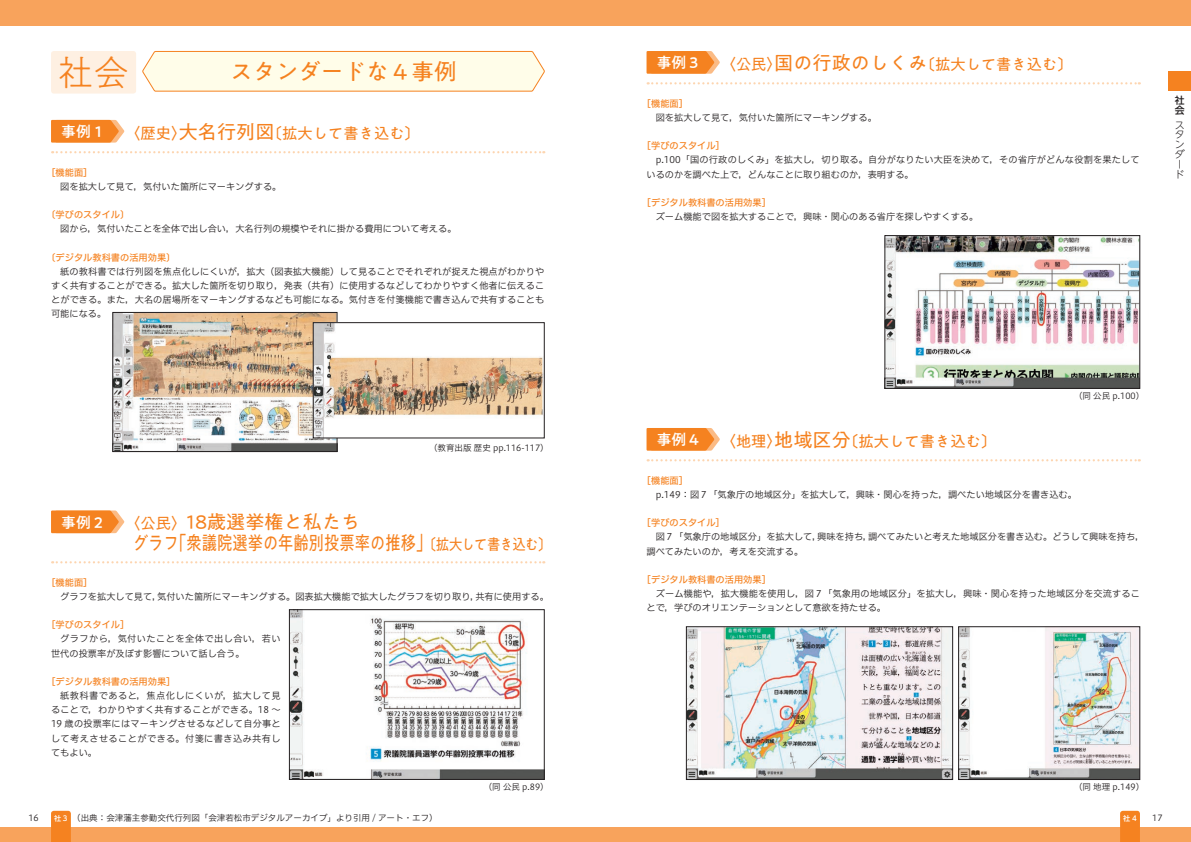
<style>
.page{position:relative;width:1191px;height:842px;background:#fff}
.page>*{position:absolute;margin:0;border:0;box-sizing:border-box;transform-origin:0 0}
.t1{font:300 35.4px "PA1 Gothic Std";color:#f58220}
.t2{font:22.7px "PA1 Gothic Std";color:#f58220}
.t3{font:19.1px/21.3px "PA1 Gothic Std";color:#f58220}
.t4{font:15.3px "PA1 Gothic Std";color:#f58220}
.t5{font:500 14.9px "PA1 Gothic Std";color:#fff}
.t6{font:300 9.9px/9.9px "UD Shin M Go Pr 6 N";color:#231f20}
.t7{font:500 9.9px/9.9px "UD Shin M Go Pr 6 N";color:#231f20}
.t8{font:9.2px/14.2px "Hiragino UD Sans F Std W3";color:#231f20}
.t9{font:9.2px "Hiragino UD Sans F Std W5";color:#f58220}
.t10{font:9.2px/14.2px "Hiragino UD Sans F Std W3";letter-spacing:.02em;color:#231f20}
.t11{font:8.5px "Hiragino UD Sans F Std W3";color:#231f20}
.t12{font:8.5px "Hiragino UD Sans Std W3";color:#231f20}
.t13{font:500 7.1px "UD Shin Go Pro";color:#fff}
.s1{font-size:19.1px}
.s2{font-size:15.3px}
.s3{font-family:"UD Shin Go Pro";font-weight:500;font-size:7.1px;color:#fff}
</style>
<div class="page">
<div style="left:0;top:0;width:1191px;height:26px;background:#f8a35c"></div>
<div style="left:0;top:828px;width:1191px;height:14px;background:#f8a35c"></div>
<svg style="left:51px;top:120px;width:74px;height:23px;background:#f68f38"></svg>
<svg style="left:52px;top:151px;width:492px;height:2px"></svg>
<svg style="left:646px;top:51px;width:74px;height:23px;background:#f68f37"></svg>
<svg style="left:647px;top:82px;width:492px;height:2px"></svg>
<svg style="left:646px;top:428px;width:74px;height:23px;background:#f68f37"></svg>
<svg style="left:647px;top:459px;width:492px;height:2px"></svg>
<svg style="left:51px;top:510px;width:74px;height:23px;background:#f68f38"></svg>
<svg style="left:52px;top:561px;width:492px;height:2px"></svg>
<svg style="left:142px;top:50px;width:403px;height:42px;background:#fef6e0"></svg>
<div style="left:51px;top:51px;width:85px;height:43px;background:#fef0e2;border-radius:3px"></div>
<img style="left:291px;top:611px;width:251px;height:166px">
<div style="left:289px;top:609px;width:255px;height:170px;border:1px solid #231f20"></div>
<img style="left:688px;top:629px;width:262px;height:149px">
<div style="left:686px;top:627px;width:266px;height:153px;border:1px solid #231f20"></div>
<img style="left:960px;top:629px;width:178px;height:149px">
<div style="left:958px;top:627px;width:182px;height:153px;border:1px solid #231f20"></div>
<img style="left:115px;top:314px;width:220px;height:136px">
<div style="left:113px;top:312px;width:224px;height:140px;border:1px solid #231f20"></div>
<img style="left:315px;top:324px;width:227px;height:112px">
<div style="left:313px;top:322px;width:231px;height:116px;border:1px solid #231f20"></div>
<img style="left:886px;top:237px;width:252px;height:149px">
<div style="left:884px;top:235px;width:256px;height:153px;border:1px solid #231f20"></div>
<svg style="left:51px;top:811px;width:20px;height:31px"></svg>
<svg style="left:1120px;top:811px;width:20px;height:31px"></svg>
<div style="left:1168px;top:71px;width:23px;height:20px;background:#f58220"></div>
<h1 class="t1" style="left:58px;top:53px;width:72px">社会</h1>
<h2 class="t2" style="left:230px;top:58px;width:228px">スタンダードな４事例</h2>
<h3 class="t5" style="left:61px;top:122px;width:46px">事例１</h3>
<h3 class="t4" style="left:125px;top:124px;width:296px">〈歴史〉<span class="s1">大名行列図</span>〔拡大して書き込む〕</h3>
<p class="t9" style="left:46px;top:165px;width:48px">［機能面］</p>
<p class="t8" style="left:60px;top:179px;width:223px">図を拡大して見て，気付いた箇所にマーキングする。</p>
<p class="t9" style="left:46px;top:208px;width:84px">〔学びのスタイル〕</p>
<p class="t8" style="left:60px;top:221px;width:398px">図から，気付いたことを全体で出し合い，大名行列の規模やそれに掛かる費用について考える。</p>
<p class="t9" style="left:46px;top:250px;width:130px">〔デジタル教科書の活用効果〕</p>
<p class="t8" style="left:51px;top:264px;width:495px;text-align:justify;text-indent:9px">紙の教科書では行列図を焦点化しにくいが，拡大（図表拡大機能）して見ることでそれぞれが捉えた視点がわかりやすく共有することができる。拡大した箇所を切り取り，発表（共有）に使用するなどしてわかりやすく他者に伝えることができる。また，大名の居場所をマーキングするなども可能になる。気付きを付箋機能で書き込んで共有することも可能になる。</p>
<h3 class="t5" style="left:657px;top:54px;width:46px">事例３</h3>
<h3 class="t4" style="left:720px;top:55px;width:354px">〈公民〉<span class="s1">国の行政のしくみ</span>〔拡大して書き込む〕</h3>
<p class="t9" style="left:642px;top:96px;width:48px">［機能面］</p>
<p class="t8" style="left:656px;top:110px;width:223px">図を拡大して見て，気付いた箇所にマーキングする。</p>
<p class="t9" style="left:642px;top:139px;width:84px">［学びのスタイル］</p>
<p class="t10" style="left:646px;top:152px;width:495px;text-indent:9px">p.100「国の行政のしくみ」を拡大し，切り取る。自分がなりたい大臣を決めて，その省庁がどんな役割を果たしているのかを調べた上で，どんなことに取り組むのか，表明する。</p>
<p class="t9" style="left:642px;top:195px;width:130px">［デジタル教科書の活用効果］</p>
<p class="t8" style="left:656px;top:209px;width:324px">ズーム機能で図を拡大することで，興味・関心のある省庁を探しやすくする。</p>
<p class="t7" style="left:1174px;top:94px;width:11px">社会</p>
<p class="t6" style="left:1174px;top:119px;width:12px">スタンダード</p>
<p class="t11" style="left:429px;top:441px;width:121px">（教育出版 歴史 pp.116-117）</p>
<h3 class="t5" style="left:61px;top:513px;width:46px">事例２</h3>
<h3 class="t3" style="left:133px;top:513px;width:420px;text-indent:-8px"><span class="s2">〈公民〉</span>18歳選挙権と私たち　<br>グラフ「衆議院選挙の年齢別投票率の推移」<span class="s2">〔拡大して書き込む〕</span></h3>
<p class="t9" style="left:46px;top:575px;width:48px">［機能面］</p>
<p class="t8" style="left:60px;top:589px;width:490px">グラフを拡大して見て，気付いた箇所にマーキングする。図表拡大機能で拡大したグラフを切り取り，共有に使用する。</p>
<p class="t9" style="left:46px;top:618px;width:84px">［学びのスタイル］</p>
<p class="t8" style="left:51px;top:631px;width:231px;text-indent:9px">グラフから，気付いたことを全体で出し合い，若い世代の投票率が及ぼす影響について話し合う。</p>
<p class="t9" style="left:46px;top:674px;width:130px">［デジタル教科書の活用効果］</p>
<p class="t8" style="left:51px;top:688px;width:231px;text-align:justify;text-indent:9px">紙教科書であると，焦点化しにくいが，拡大して見ることで，わかりやすく共有することができる。18 ～19 歳の投票率にはマーキングさせるなどして自分事として考えさせることができる。付箋に書き込み共有してもよい。</p>
<p class="t11" style="left:1074px;top:389px;width:72px">（同 公民 p.100）</p>
<h3 class="t5" style="left:657px;top:430px;width:46px">事例４</h3>
<h3 class="t4" style="left:720px;top:432px;width:277px">〈地理〉<span class="s1">地域区分</span>〔拡大して書き込む〕</h3>
<p class="t9" style="left:642px;top:473px;width:48px">［機能面］</p>
<p class="t8" style="left:656px;top:487px;width:423px">p.149：図７「気象庁の地域区分」を拡大して，興味・関心を持った，調べたい地域区分を書き込む。</p>
<p class="t9" style="left:642px;top:516px;width:84px">［学びのスタイル］</p>
<p class="t8" style="left:646px;top:529px;width:499px;text-indent:9px">図７「気象庁の地域区分」を拡大して，興味を持ち，調べてみたいと考えた地域区分を書き込む。どうして興味を持ち，調べてみたいのか，考えを交流する。</p>
<p class="t9" style="left:642px;top:572px;width:130px">［デジタル教科書の活用効果］</p>
<p class="t8" style="left:646px;top:586px;width:495px;text-indent:9px">ズーム機能や，拡大機能を使用し，図７「気象用の地域区分」を拡大し，興味・関心を持った地域区分を交流することで，学びのオリエンテーションとして意欲を持たせる。</p>
<p class="t11" style="left:484px;top:780px;width:66px">（同 公民 p.89）</p>
<p class="t11" style="left:1074px;top:780px;width:72px">（同 地理 p.149）</p>
<p class="t12" style="left:28px;top:811px;width:12px">16</p>
<p class="t11" style="left:54px;top:811px;width:385px"><span class="s3">社 3</span> （出典：会津藩主参勤交代行列図「会津若松市デジタルアーカイブ」より引用 / アート・エフ）</p>
<p class="t13" style="left:1123px;top:812px;width:15px">社 4</p>
<p class="t12" style="left:1152px;top:811px;width:12px">17</p>
</div>
